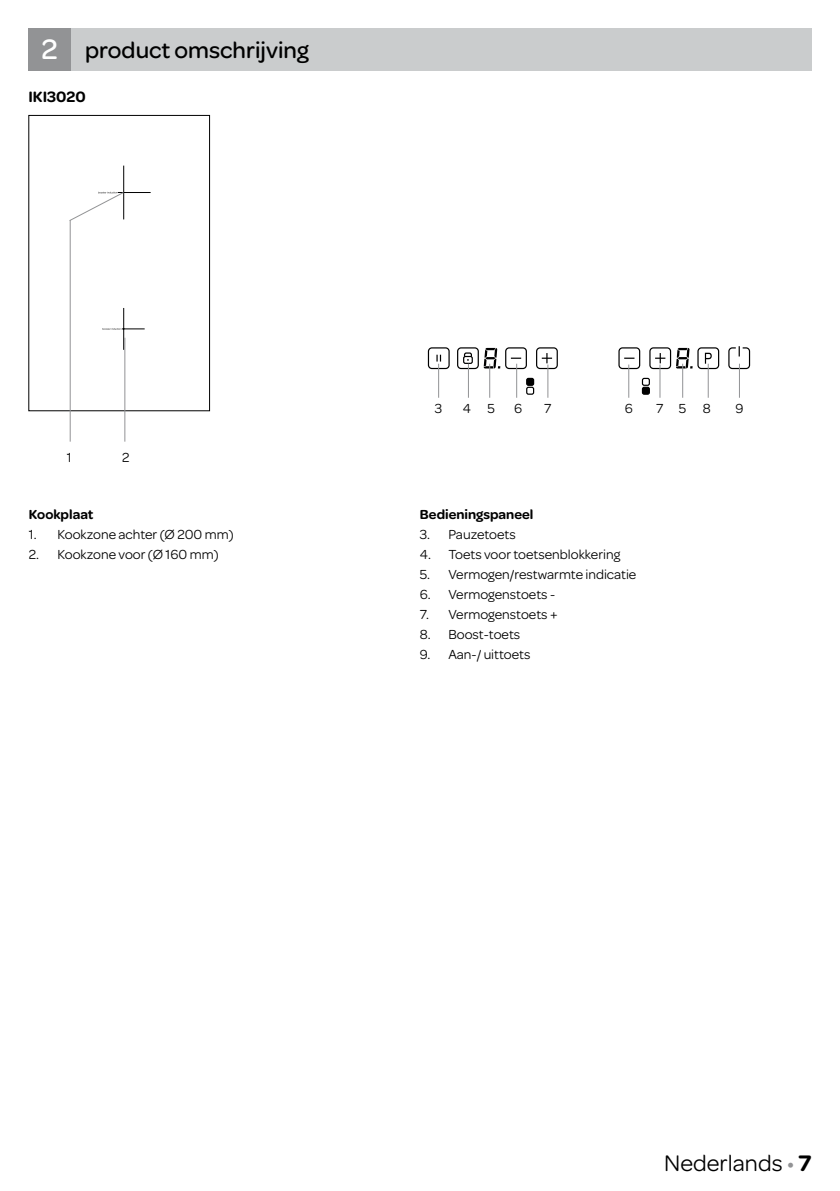
<style>
.page{position:relative;width:840px;height:1191px;background:#fff}
.page>*{position:absolute;margin:0;border:0;box-sizing:border-box;transform-origin:0 0}
.t1{font:500 24px "Omnes";color:#000}
.t2{font:24px "Omnes";color:#000}
.t3{font:600 16px "Omnes";color:#000}
.t4{font:14px "Omnes";color:#000}
.t5{font:600 14px "Omnes";color:#000}
.s1{font-size:30px;color:#fff}
.s2{color:#929395}
.s3{font-weight:600}
</style>
<div class="page">
<div style="left:57px;top:28px;width:754px;height:43px;background:#cacccd"></div>
<div style="left:28px;top:28px;width:43px;height:43px;background:#929395"></div>
<hr style="left:123px;top:308px;width:1px;height:42px;background:#000">
<svg style="left:102px;top:328px;width:43px;height:2px"></svg>
<hr style="left:123px;top:166px;width:1px;height:53px;background:#000">
<hr style="left:118px;top:192px;width:32px;height:1px;background:#000">
<div style="left:28px;top:115px;width:182px;height:296px;border:1px solid #000"></div>
<hr style="left:124px;top:338px;width:1px;height:103px;background:#929395">
<svg style="left:69px;top:191px;width:56px;height:31px"></svg>
<hr style="left:70px;top:220px;width:1px;height:221px;background:#929395">
<div style="left:427px;top:347px;width:22px;height:22px;border:1px solid #000;border-radius:3px"></div>
<div style="left:505px;top:347px;width:21px;height:22px;border:1px solid #000;border-radius:3px"></div>
<div style="left:535px;top:347px;width:22px;height:22px;border:1px solid #000;border-radius:3px"></div>
<div style="left:697px;top:347px;width:21px;height:22px;border:1px solid #000;border-radius:3px"></div>
<div style="left:457px;top:347px;width:21px;height:22px;border:1px solid #000;border-radius:3px"></div>
<svg style="left:541px;top:353px;width:10px;height:10px"></svg>
<svg style="left:510px;top:357px;width:11px;height:2px"></svg>
<svg style="left:436px;top:355px;width:5px;height:6px"></svg>
<div style="left:728px;top:347px;width:21px;height:22px;border:1px solid #000;border-radius:3px"></div>
<div style="left:641px;top:378px;width:8px;height:8px;border:1px solid #000;border-radius:2px"></div>
<div style="left:526px;top:387px;width:8px;height:8px;border:1px solid #000;border-radius:2px"></div>
<svg style="left:704px;top:353px;width:7px;height:11px"></svg>
<div style="left:463px;top:356px;width:9px;height:8px;border:1px solid #000;border-radius:2px"></div>
<svg style="left:463px;top:352px;width:9px;height:9px"></svg>
<svg style="left:483px;top:348px;width:17px;height:20px"></svg>
<svg style="left:676px;top:348px;width:16px;height:20px"></svg>
<div style="left:618px;top:347px;width:22px;height:22px;border:1px solid #000;border-radius:3px"></div>
<div style="left:649px;top:347px;width:21px;height:22px;border:1px solid #000;border-radius:3px"></div>
<svg style="left:655px;top:353px;width:10px;height:10px"></svg>
<svg style="left:624px;top:357px;width:10px;height:2px"></svg>
<div style="left:642px;top:387px;width:7px;height:7px;background:#000;border-radius:2px"></div>
<div style="left:641px;top:387px;width:8px;height:8px;border:1px solid #000;border-radius:2px"></div>
<div style="left:526px;top:378px;width:7px;height:7px;background:#000;border-radius:2px"></div>
<div style="left:526px;top:378px;width:8px;height:8px;border:1px solid #000;border-radius:2px"></div>
<hr style="left:438px;top:364px;width:1px;height:34px;background:#929395">
<hr style="left:467px;top:364px;width:1px;height:34px;background:#929395">
<hr style="left:707px;top:364px;width:1px;height:34px;background:#929395">
<hr style="left:547px;top:364px;width:1px;height:34px;background:#929395">
<hr style="left:516px;top:364px;width:1px;height:34px;background:#929395">
<hr style="left:659px;top:364px;width:1px;height:34px;background:#929395">
<hr style="left:738px;top:364px;width:1px;height:34px;background:#929395">
<hr style="left:628px;top:364px;width:1px;height:34px;background:#929395">
<hr style="left:489px;top:364px;width:1px;height:34px;background:#929395">
<hr style="left:681px;top:364px;width:1px;height:34px;background:#929395">
<h1 class="t1" style="left:42px;top:33px;width:268px"><span class="s1">2</span> product omschrijving</h1>
<p class="t3" style="left:28px;top:85px;width:59px">IKI3020</p>
<p class="t4" style="left:67px;top:447px;width:6px">1</p>
<p class="t4" style="left:122px;top:447px;width:9px">2</p>
<p class="t5" style="left:29px;top:504px;width:66px">Kookplaat</p>
<p class="t4" style="left:29px;top:524px;width:206px">1. Kookzone achter (Ø 200 mm)</p>
<p class="t4" style="left:29px;top:544px;width:191px">2. Kookzone voor (Ø 160 mm)</p>
<p class="t4" style="left:434px;top:399px;width:9px">3</p>
<p class="t4" style="left:462px;top:399px;width:33px">4 5</p>
<p class="t4" style="left:513px;top:399px;width:10px">6</p>
<p class="t4" style="left:544px;top:399px;width:9px">7</p>
<p class="t4" style="left:624px;top:399px;width:10px">6</p>
<p class="t4" style="left:656px;top:399px;width:56px">758</p>
<p class="t4" style="left:735px;top:399px;width:10px">9</p>
<p class="t5" style="left:420px;top:504px;width:115px">Bedieningspaneel</p>
<p class="t4" style="left:420px;top:524px;width:97px">3. Pauzetoets</p>
<p class="t4" style="left:420px;top:544px;width:202px">4. Toets voor toetsenblokkering</p>
<p class="t4" style="left:420px;top:564px;width:218px">5. Vermogen/restwarmte indicatie</p>
<p class="t4" style="left:420px;top:584px;width:136px">6. Vermogenstoets -</p>
<p class="t4" style="left:420px;top:604px;width:139px">7. Vermogenstoets +</p>
<p class="t4" style="left:420px;top:624px;width:102px">8. Boost-toets</p>
<p class="t4" style="left:420px;top:644px;width:112px">9. Aan-/ uittoets</p>
<h1 class="t2" style="left:663px;top:1146px;width:149px">Nederlands <span class="s2">•</span> <span class="s3">7</span></h1>
</div>
